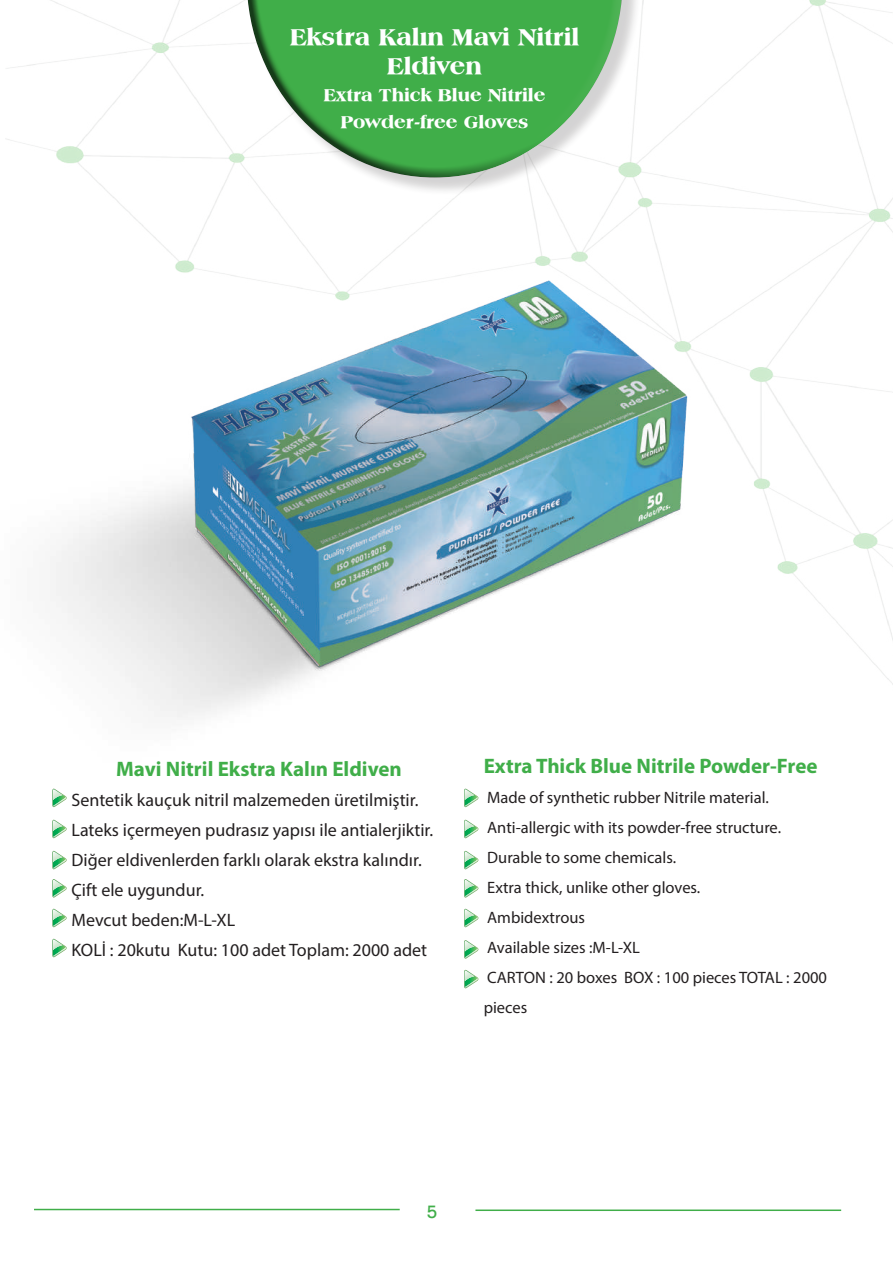
<style>
.page{position:relative;width:893px;height:1263px;background:#fff}
.page>*{position:absolute;margin:0;border:0;box-sizing:border-box;transform-origin:0 0}
.t1{font:700 condensed 24px/28.8px "Americana BT Extra";color:#fff;text-align:center;scale:1.29 1}
.t2{font:700 21px "Myriad Pro";color:#40ae49}
.t3{font:18px/30px "Myriad Pro";color:#231f20}
.t4{font:700 condensed 18px/27px "Americana BT Extra";color:#fff;text-align:center;scale:1.29 1}
.t5{font:18px "AG Old Face";color:#40ae49}
.t6{font:16.5px/30px "Myriad Pro";color:#231f20}
</style>
<div class="page">
<img style="left:6px;top:0;width:887px;height:685px">
<hr style="left:475px;top:1209px;width:366px;height:2px;background:#40ae49">
<hr style="left:34px;top:1209px;width:366px;height:1px;background:#40ae49">
<div style="left:249px;top:0;width:392px;height:196px;background:#231f20;opacity:.2"></div>
<div style="left:252px;top:0;width:372px;height:169px;background:#231f20;opacity:.75"></div>
<div style="left:246px;top:0;width:301px;height:179px;background:#231f20;opacity:.75"></div>
<svg style="left:52px;top:939px;width:15px;height:18px"></svg>
<svg style="left:464px;top:940px;width:15px;height:18px"></svg>
<svg style="left:52px;top:909px;width:15px;height:18px"></svg>
<svg style="left:464px;top:970px;width:15px;height:18px"></svg>
<svg style="left:464px;top:909px;width:15px;height:18px"></svg>
<img style="left:6px;top:281px;width:687px;height:615px">
<h1 class="t1" style="left:290px;top:22px;width:226px">Ekstra Kalın Mavi Nitril<br>Eldiven</h1>
<p class="t4" style="left:323px;top:81px;width:174px">Extra Thick Blue Nitrile<br>Powder-free Gloves</p>
<p class="t2" style="left:116px;top:755px;width:287px">Mavi Nitril Ekstra Kalın Eldiven</p>
<p class="t3" style="left:72px;top:785px;width:363px">Sentetik kauçuk nitril malzemeden üretilmiştir.<br>Lateks içermeyen pudrasız yapısı ile antialerjiktir.<br>Diğer eldivenlerden farklı olarak ekstra kalındır.<br>Çift ele uygundur.<br>Mevcut beden:M-L-XL<br>KOLİ : 20kutu Kutu: 100 adet Toplam: 2000 adet</p>
<p class="t2" style="left:484px;top:752px;width:335px">Extra Thick Blue Nitrile Powder-Free</p>
<p class="t6" style="left:484px;top:782px;width:345px">Made of synthetic rubber Nitrile material.<br>Anti-allergic with its powder-free structure.<br>Durable to some chemicals.<br>Extra thick, unlike other gloves.<br>Ambidextrous<br>Available sizes :M-L-XL<br>CARTON : 20 boxes BOX : 100 pieces TOTAL : 2000 pieces</p>
<p class="t5" style="left:427px;top:1201px;width:13px">5</p>
</div>
